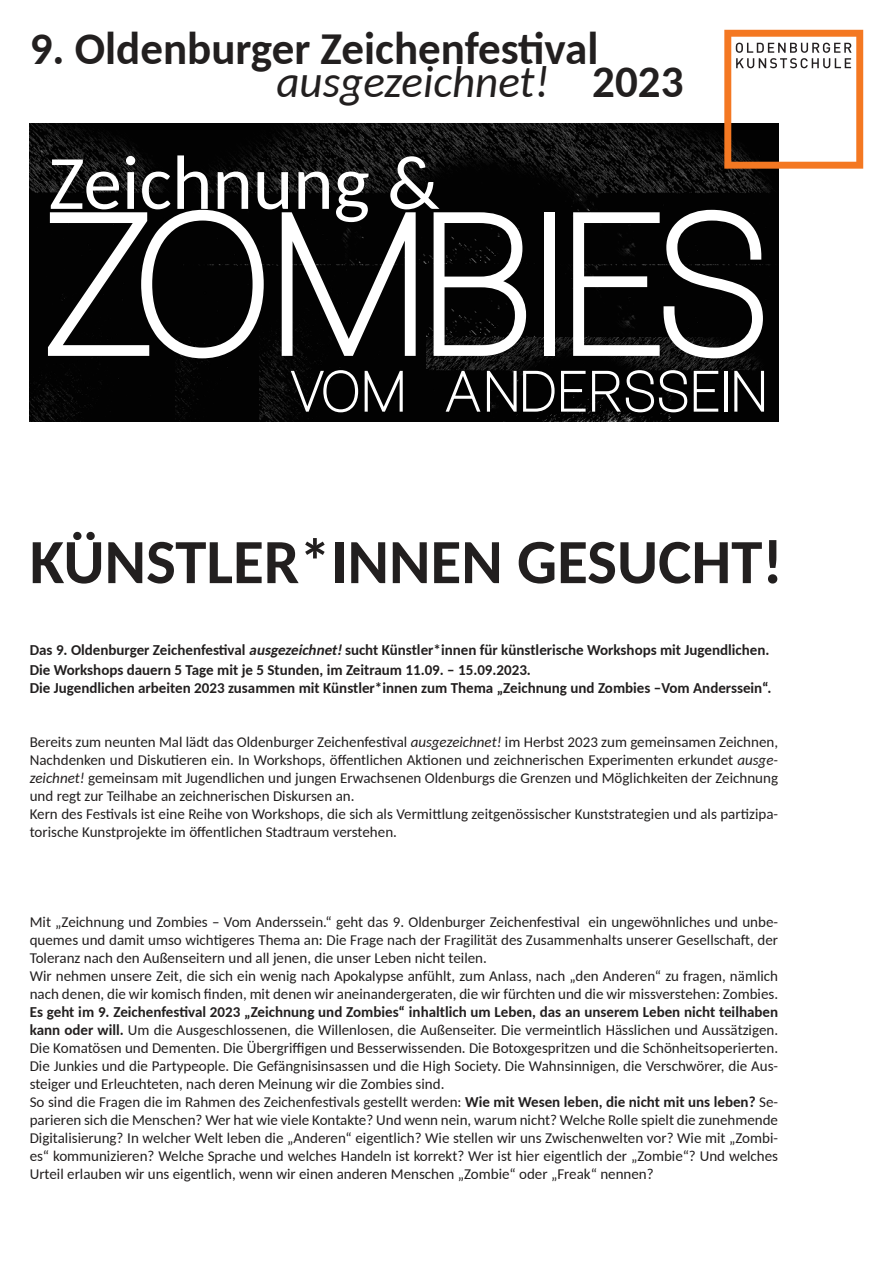
<style>
.page{position:relative;width:893px;height:1263px;background:#fff}
.page>*{position:absolute;margin:0;border:0;box-sizing:border-box;transform-origin:0 0}
.t1{font:300 219.75px "Bellezza";color:#fff}
.t2{font:76.95px "Carlito";color:#fff}
.t3{font:700 63px "Carlito";color:#221f1f}
.t4{font:300 62.4px "Bellezza";letter-spacing:.02em;color:#fff}
.t5{font:700 45px/33.8px "Carlito";color:#221f1f}
.t6{font:15px/18px "Carlito";color:#221f1f}
.t7{font:700 15px/19.5px "Carlito";color:#221f1f}
.s1{font-weight:400;font-style:italic}
.s2{font-style:italic}
.s3{font-weight:700}
</style>
<div class="page">
<div style="left:174px;top:336px;width:86px;height:85px;background:#020202"></div>
<img style="left:426px;top:336px;width:352px;height:85px">
<div style="left:174px;top:264px;width:604px;height:72px;background:#020202"></div>
<div style="left:260px;top:275px;width:166px;height:146px;background:#020202"></div>
<img style="left:30px;top:123px;width:144px;height:298px">
<img style="left:172px;top:123px;width:606px;height:141px">
<svg style="left:724px;top:30px;width:139px;height:139px"></svg>
<h3 class="t5" style="left:276px;top:30px;width:408px;text-indent:-247px">9. Oldenburger Zeichenfestival <span class="s1">ausgezeichnet!</span> 2023</h3>
<h2 class="t2" style="left:49px;top:153px;width:392px">Zeichnung &amp;</h2>
<h1 class="t1" style="left:39px;top:157px;width:735px">ZOMBIES</h1>
<h3 class="t4" style="left:288px;top:355px;width:480px">VOM ANDERSSEIN</h3>
<h3 class="t3" style="left:30px;top:524px;width:755px">KÜNSTLER*INNEN GESUCHT!</h3>
<p class="t7" style="left:30px;top:640px;width:741px">Das 9. Oldenburger Zeichenfestival <span class="s2">ausgezeichnet!</span>sucht Künstler*innen für künstlerische Workshops mit Jugendlichen.<br>Die Workshops dauern 5 Tage mit je 5 Stunden, im Zeitraum 11.09. – 15.09.2023.</p>
<p class="t7" style="left:30px;top:677px;width:743px">Die Jugendlichen arbeiten 2023 zusammen mit Künstler*innen zum Thema „Zeichnung und Zombies –Vom Anderssein“.</p>
<p class="t6" style="left:30px;top:732px;width:750px">Bereits zum neunten Mal lädt das Oldenburger Zeichenfestival <span class="s2">ausgezeichnet!</span> im Herbst 2023 zum gemeinsamen Zeichnen, Nachdenken und Diskutieren ein. In Workshops, öffentlichen Aktionen und zeichnerischen Experimenten erkundet <span class="s2">ausge&shy;zeichnet!</span> gemeinsam mit Jugendlichen und jungen Erwachsenen Oldenburgs die Grenzen und Möglichkeiten der Zeichnung und regt zur Teilhabe an zeichnerischen Diskursen an.<br>Kern des Festivals ist eine Reihe von Workshops, die sich als Vermittlung zeitgenössischer Kunststrategien und als partizipa&shy;torische Kunstprojekte im öffentlichen Stadtraum verstehen.</p>
<p class="t6" style="left:30px;top:912px;width:750px">Mit „Zeichnung und Zombies – Vom Anderssein.“ geht das 9. Oldenburger Zeichenfestival ein ungewöhnliches und unbe&shy;quemes und damit umso wichtigeres Thema an: Die Frage nach der Fragilität des Zusammenhalts unserer Gesellschaft, der Toleranz nach den Außenseitern und all jenen, die unser Leben nicht teilen.<br>Wir nehmen unsere Zeit, die sich ein wenig nach Apokalypse anfühlt, zum Anlass, nach „den Anderen“ zu fragen, nämlich nach denen, die wir komisch finden, mit denen wir aneinandergeraten, die wir fürchten und die wir missverstehen: Zombies.</p>
<p class="t6" style="left:30px;top:1002px;width:750px"><span class="s3">Es geht im 9. Zeichenfestival 2023 „Zeichnung und Zombies“ inhaltlich um Leben, das an unserem Leben nicht teilhaben kann oder will.</span> Um die Ausgeschlossenen, die Willenlosen, die Außenseiter. Die vermeintlich Hässlichen und Aussätzigen.<br>Die Komatösen und Dementen. Die Übergriffigen und Besserwissenden. Die Botoxgespritzen und die Schönheitsoperierten.<br>Die Junkies und die Partypeople. Die Gefängnisinsassen und die High Society. Die Wahnsinnigen, die Verschwörer, die Aus&shy;steiger und Erleuchteten, nach deren Meinung wir die Zombies sind.<br>So sind die Fragen die im Rahmen des Zeichenfestivals gestellt werden: <span class="s3">Wie mit Wesen leben, die nicht mit uns leben?</span> Se&shy;parieren sich die Menschen? Wer hat wie viele Kontakte? Und wenn nein, warum nicht? Welche Rolle spielt die zunehmende Digitalisierung? In welcher Welt leben die „Anderen“ eigentlich? Wie stellen wir uns Zwischenwelten vor? Wie mit „Zombi&shy;es“ kommunizieren? Welche Sprache und welches Handeln ist korrekt? Wer ist hier eigentlich der „Zombie“? Und welches Urteil erlauben wir uns eigentlich, wenn wir einen anderen Menschen „Zombie“ oder „Freak“ nennen?</p>
</div>
